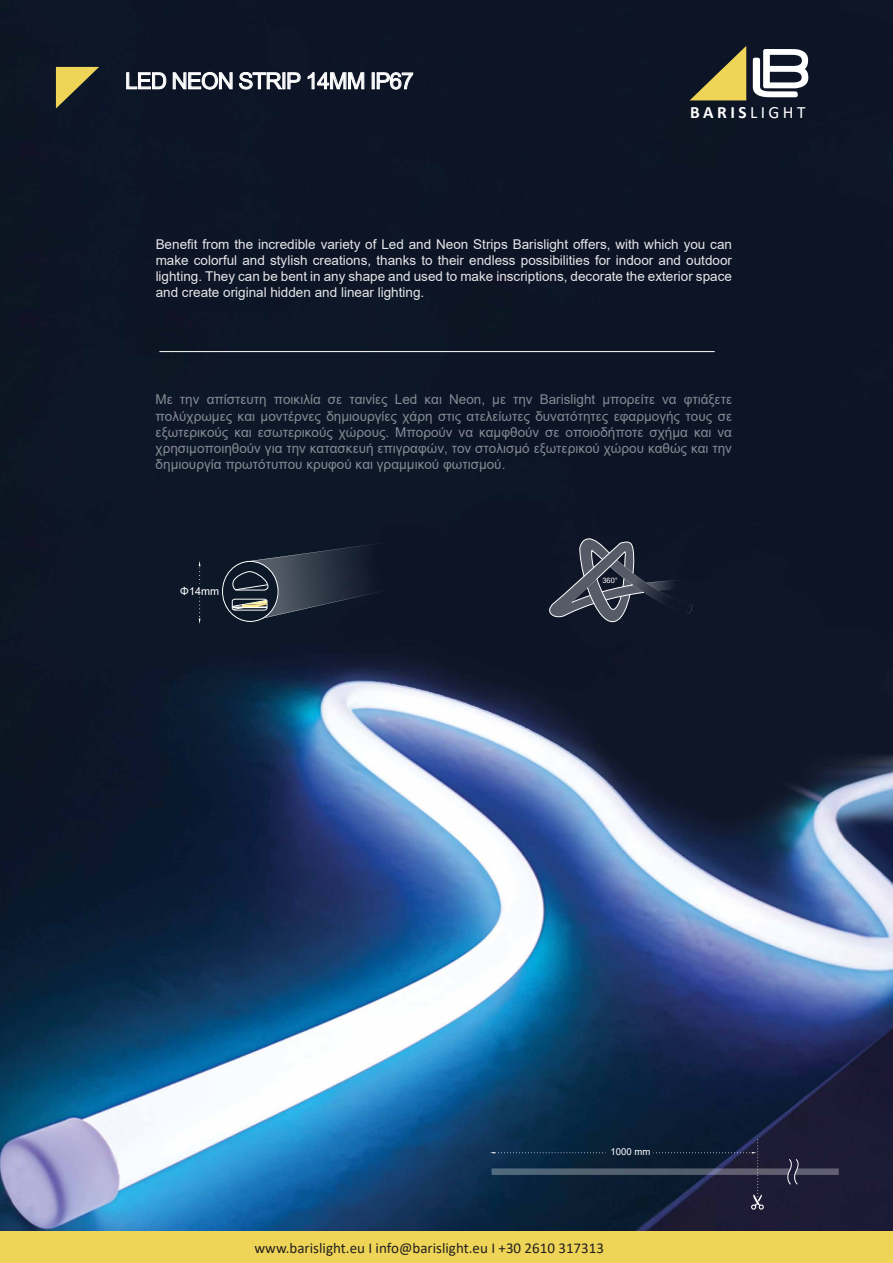
<style>
.page{position:relative;width:893px;height:1263px;background:#fff}
.page>*{position:absolute;margin:0;border:0;box-sizing:border-box;transform-origin:0 0}
.t1{font:22.5px "Arial";letter-spacing:-.04em;color:#fff}
.t2{font:700 17.25px "Calibri";letter-spacing:.2em;color:#fff}
.t3{font:15px "Calibri";color:#231f20}
.t4{font:13.5px/16.2px "Arial";color:#fff;text-align:justify}
.t5{font:10.95px "Arial";color:#fff}
.t6{font:9.6px "Arial";color:#fff}
.t7{font:7.5px "Arial";color:#fff}
.s1{font-weight:400}
</style>
<div class="page">
<img style="left:0;top:0;width:893px;height:1231px">
<hr style="left:159px;top:351px;width:556px;height:1px;background:#fff">
<div style="left:0;top:1231px;width:893px;height:32px;background:#efd557"></div>
<svg style="left:126px;top:72px;width:107px;height:18px;background:#5a5f6b"></svg>
<svg style="left:239px;top:72px;width:62px;height:18px"></svg>
<svg style="left:307px;top:71px;width:58px;height:19px"></svg>
<div style="left:372px;top:72px;width:3px;height:17px;border:1px solid #fff"></div>
<svg style="left:376px;top:72px;width:37px;height:18px"></svg>
<svg style="left:753px;top:49px;width:55px;height:48px"></svg>
<svg style="left:690px;top:46px;width:56px;height:54px;background:#7d743e"></svg>
<svg style="left:56px;top:67px;width:43px;height:42px;background:#7c743e"></svg>
<svg style="left:490px;top:1139px;width:349px;height:70px;background:#19263e"></svg>
<svg style="left:199px;top:561px;width:1px;height:23px"></svg>
<svg style="left:199px;top:597px;width:1px;height:27px"></svg>
<svg style="left:547px;top:527px;width:145px;height:97px;background:#292f3f"></svg>
<svg style="left:231px;top:542px;width:176px;height:76px;background:#242d3b"></svg>
<h1 class="t1" style="left:125px;top:65px;width:290px">LED NEON STRIP 14MM IP67</h1>
<p class="t2" style="left:690px;top:100px;width:117px">BARIS<span class="s1">LIGHT</span></p>
<p class="t4" style="left:156px;top:236px;width:578px">Benefit from the incredible variety of Led and Neon Strips Barislight offers, with which you can make colorful and stylish creations, thanks to their endless possibilities for indoor and outdoor lighting. They can be bent in any shape and used to make inscriptions, decorate the exterior space and create original hidden and linear lighting.</p>
<p class="t4" style="left:156px;top:391px;width:578px">Mε την απίστευτη ποικιλία σε ταινίες Led και Neon, με την Barislight μπορείτε να φτιάξετε πολύχρωμες και μοντέρνες δημιουργίες χάρη στις ατελείωτες δυνατότητες εφαρμογής τους σε εξωτερικούς και εσωτερικούς χώρους. Μπορούν να καμφθούν σε οποιοδήποτε σχήμα και να χρησιμοποιηθούν για την κατασκευή επιγραφών, τον στολισμό εξωτερικού χώρου καθώς και την δημιουργία πρωτότυπου κρυφού και γραμμικού φωτισμού.</p>
<p class="t5" style="left:180px;top:583px;width:40px">Φ14mm</p>
<p class="t7" style="left:602px;top:575px;width:17px">360°</p>
<p class="t6" style="left:611px;top:1145px;width:41px">1000 mm</p>
<p class="t3" style="left:254px;top:1238px;width:351px">www.barislight.eu I info@barislight.eu Ι +30 2610 317313</p>
</div>
